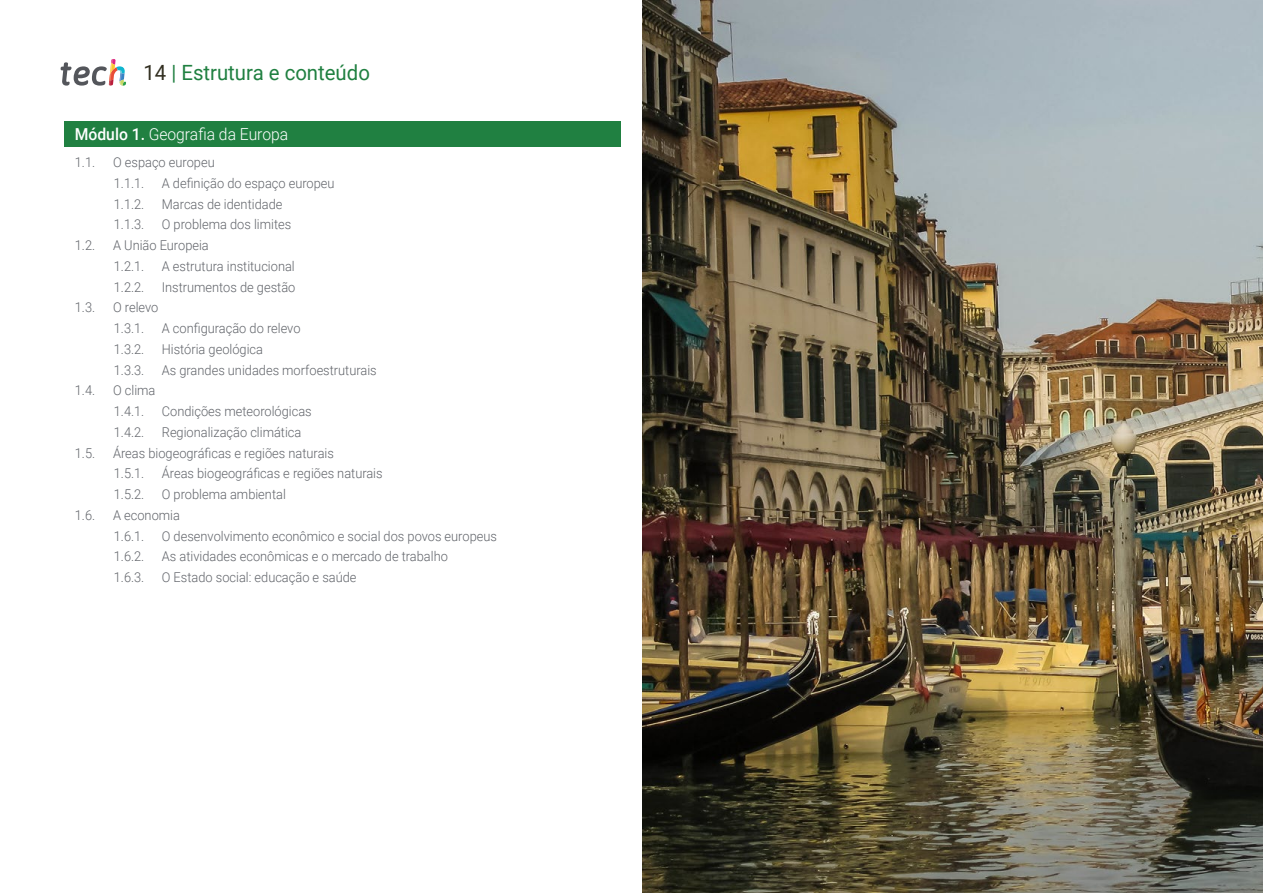
<style>
.page{position:relative;width:1263px;height:893px;background:#fff}
.page>*{position:absolute;margin:0;border:0;box-sizing:border-box;transform-origin:0 0}
.t1{font:21px "Roboto";color:#208041}
.t2{font:300 16.5px "Roboto";color:#fff;scale:.95 1}
.t3{font:300 13.5px/20.7px "Roboto";color:#61646a;scale:.95 1}
.s1{color:#312e20}
.s2{font-weight:500}
</style>
<div class="page">
<div style="left:64px;top:121px;width:557px;height:25px;background:#208041"></div>
<img style="left:642px;top:0;width:621px;height:893px">
<svg style="left:61px;top:59px;width:65px;height:27px"></svg>
<h1 class="t1" style="left:144px;top:57px;width:228px"><span class="s1">14</span> | Estrutura e conteúdo</h1>
<p class="t2" style="left:75px;top:123px;width:226px"><span class="s2">Módulo 1.</span> Geografia da Europa</p>
<p class="t3" style="left:75px;top:151px;width:23px">1.1.</p>
<p class="t3" style="left:113px;top:151px;width:108px">O espaço europeu<br>1.1.1.</p>
<p class="t3" style="left:162px;top:172px;width:183px">A definição do espaço europeu</p>
<p class="t3" style="left:114px;top:193px;width:34px">1.1.2.</p>
<p class="t3" style="left:162px;top:193px;width:128px">Marcas de identidade</p>
<p class="t3" style="left:114px;top:214px;width:34px">1.1.3.</p>
<p class="t3" style="left:162px;top:214px;width:138px">O problema dos limites</p>
<p class="t3" style="left:75px;top:234px;width:23px">1.2.</p>
<p class="t3" style="left:113px;top:234px;width:102px">A União Europeia<br>1.2.1.</p>
<p class="t3" style="left:162px;top:255px;width:141px">A estrutura institucional</p>
<p class="t3" style="left:114px;top:276px;width:34px">1.2.2.</p>
<p class="t3" style="left:162px;top:276px;width:142px">Instrumentos de gestão</p>
<p class="t3" style="left:75px;top:297px;width:23px">1.3.</p>
<p class="t3" style="left:113px;top:297px;width:49px">O relevo<br>1.3.1.</p>
<p class="t3" style="left:162px;top:317px;width:147px">A configuração do relevo</p>
<p class="t3" style="left:114px;top:338px;width:34px">1.3.2.</p>
<p class="t3" style="left:162px;top:338px;width:108px">História geológica</p>
<p class="t3" style="left:114px;top:359px;width:34px">1.3.3.</p>
<p class="t3" style="left:162px;top:359px;width:228px">As grandes unidades morfoestruturais</p>
<p class="t3" style="left:75px;top:380px;width:23px">1.4.</p>
<p class="t3" style="left:113px;top:380px;width:46px">O clima<br>1.4.1.</p>
<p class="t3" style="left:162px;top:400px;width:159px">Condições meteorológicas</p>
<p class="t3" style="left:114px;top:421px;width:34px">1.4.2.</p>
<p class="t3" style="left:162px;top:421px;width:148px">Regionalização climática</p>
<p class="t3" style="left:75px;top:442px;width:23px">1.5.</p>
<p class="t3" style="left:113px;top:442px;width:234px">Áreas biogeográficas e regiões naturais<br>1.5.1.</p>
<p class="t3" style="left:162px;top:463px;width:234px">Áreas biogeográficas e regiões naturais</p>
<p class="t3" style="left:114px;top:483px;width:34px">1.5.2.</p>
<p class="t3" style="left:162px;top:483px;width:132px">O problema ambiental</p>
<p class="t3" style="left:75px;top:504px;width:23px">1.6.</p>
<p class="t3" style="left:113px;top:504px;width:72px">A economia<br>1.6.1.</p>
<p class="t3" style="left:162px;top:525px;width:354px">O desenvolvimento econômico e social dos povos europeus</p>
<p class="t3" style="left:114px;top:546px;width:34px">1.6.2.</p>
<p class="t3" style="left:162px;top:546px;width:303px">As atividades econômicas e o mercado de trabalho</p>
<p class="t3" style="left:114px;top:566px;width:34px">1.6.3.</p>
<p class="t3" style="left:162px;top:566px;width:206px">O Estado social: educação e saúde</p>
</div>
